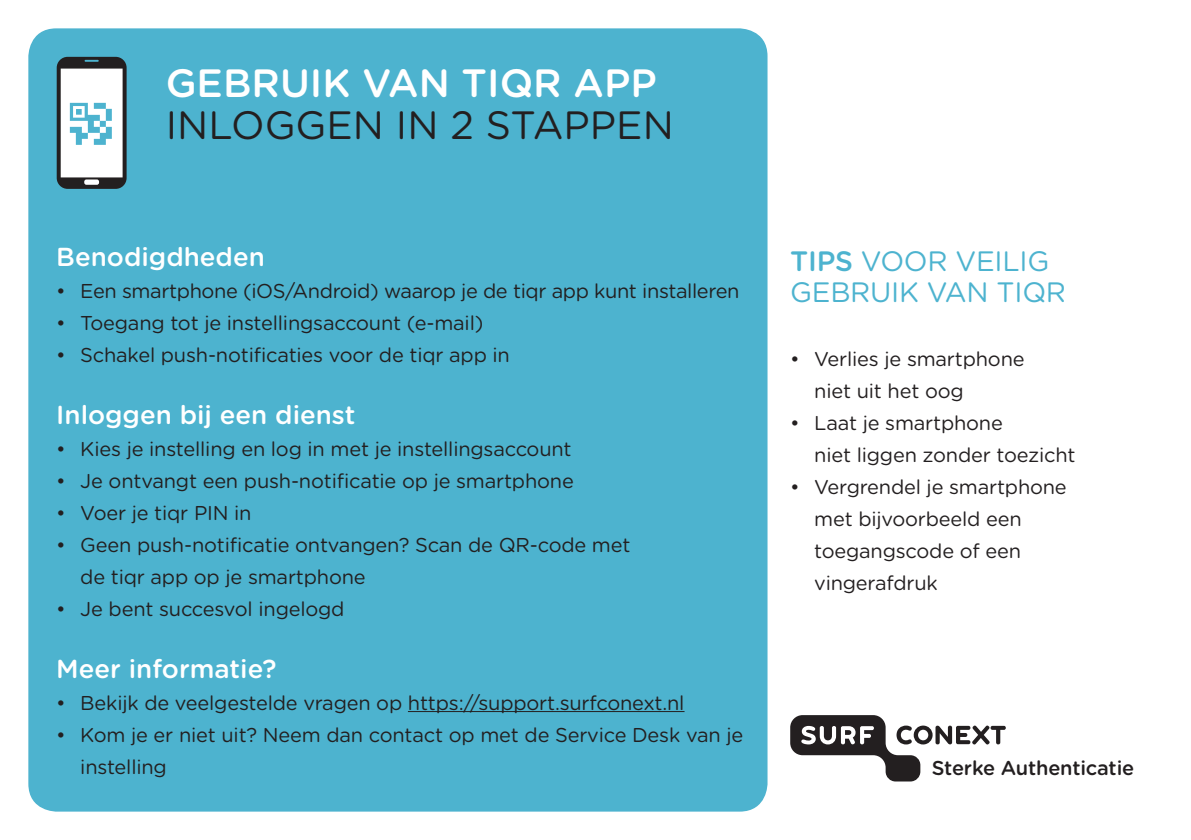
<style>
.page{position:relative;width:1191px;height:840px;background:#fff}
.page>*{position:absolute;margin:0;border:0;box-sizing:border-box;transform-origin:0 0}
.t1{font:39.4px "Gotham Rounded";color:#231f20}
.t2{font:500 39.4px "Gotham Rounded";color:#fff}
.t3{font:28px/30px "Gotham Rounded";letter-spacing:-.01em;color:#4db3cf}
.t4{font:500 26px "Gotham Rounded";color:#fff}
.t5{font:20px/32px "Gotham Rounded";letter-spacing:-.01em;color:#231f20}
.t6{font:500 20px "Gotham Rounded";letter-spacing:-.01em;color:#231f20}
.s1{font-weight:500}
</style>
<div class="page">
<div style="left:28px;top:28px;width:739px;height:783px;background:#4db3cf;border-radius:28px"></div>
<hr style="left:408px;top:710px;width:276px;height:1px;background:#231f20">
<svg style="left:790px;top:715px;width:215px;height:66px"></svg>
<svg style="left:57px;top:57px;width:70px;height:132px;background:#b3bec2"></svg>
<h1 class="t2" style="left:166px;top:54px;width:492px">GEBRUIK VAN TIQR APP</h1>
<h1 class="t1" style="left:166px;top:98px;width:509px">INLOGGEN IN 2 STAPPEN</h1>
<h3 class="t4" style="left:56px;top:238px;width:210px">Benodigdheden</h3>
<p class="t5" style="left:56px;top:274px;width:684px">• Een smartphone (iOS/Android) waarop je de tiqr app kunt installeren</p>
<p class="t5" style="left:56px;top:306px;width:428px">• Toegang tot je instellingsaccount (e-mail)</p>
<p class="t5" style="left:56px;top:338px;width:455px">• Schakel push-notificaties voor de tiqr app in</p>
<h3 class="t4" style="left:56px;top:395px;width:300px">Inloggen bij een dienst</h3>
<p class="t5" style="left:56px;top:431px;width:517px">• Kies je instelling en log in met je instellingsaccount</p>
<p class="t5" style="left:56px;top:463px;width:519px">• Je ontvangt een push-notificatie op je smartphone</p>
<p class="t5" style="left:56px;top:495px;width:197px">• Voer je tiqr PIN in</p>
<p class="t5" style="left:80px;top:527px;width:552px;text-indent:-24px">• Geen push-notificatie ontvangen? Scan de QR-code met de tiqr app op je smartphone</p>
<p class="t5" style="left:56px;top:591px;width:290px">• Je bent succesvol ingelogd</p>
<h3 class="t4" style="left:56px;top:649px;width:222px">Meer informatie?</h3>
<p class="t5" style="left:56px;top:685px;width:630px">• Bekijk de veelgestelde vragen op https://support.surfconext.nl</p>
<p class="t5" style="left:80px;top:717px;width:664px;text-indent:-24px">• Kom je er niet uit? Neem dan contact op met de Service Desk van je instelling</p>
<h2 class="t3" style="left:790px;top:245px;width:277px"><span class="s1">TIPS</span> VOOR VEILIG<br>GEBRUIK VAN TIQR</h2>
<p class="t5" style="left:814px;top:341px;width:212px;text-indent:-24px">• Verlies je smartphone niet uit het oog</p>
<p class="t5" style="left:814px;top:405px;width:263px;text-indent:-24px">• Laat je smartphone<br>niet liggen zonder toezicht</p>
<p class="t5" style="left:814px;top:469px;width:254px;text-indent:-24px">• Vergrendel je smartphone met bijvoorbeeld een toegangscode of een vingerafdruk</p>
<p class="t6" style="left:931px;top:753px;width:204px">Sterke Authenticatie</p>
</div>
